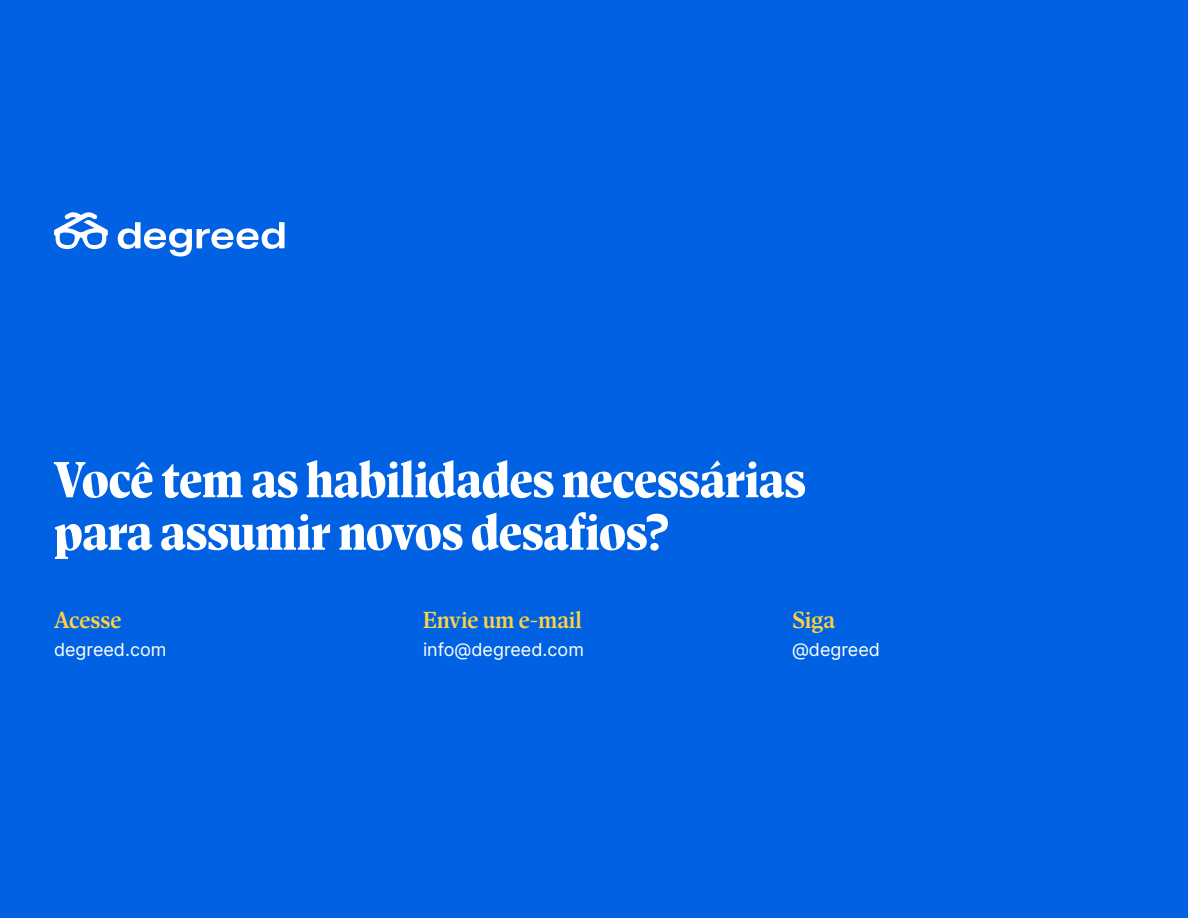
<style>
.page{position:relative;width:1188px;height:918px;background:#0062e3}
.page>*{position:absolute;margin:0;border:0;box-sizing:border-box;transform-origin:0 0}
.t1{font:800 51px/52.5px "Antonia H1";letter-spacing:-.005em;color:#fff}
.t2{font:600 23.4px "Antonia H2";color:#fed241}
.t3{font:18px "Inter";color:#fff}
</style>
<div class="page">
<svg style="left:118px;top:222px;width:167px;height:34px"></svg>
<svg style="left:54px;top:212px;width:54px;height:37px"></svg>
<p class="t1" style="left:54px;top:456px;width:753px">Você tem as habilidades necessárias para assumir novos desafios?</p>
<p class="t2" style="left:54px;top:606px;width:69px">Acesse</p>
<p class="t2" style="left:423px;top:606px;width:160px">Envie um e-mail</p>
<p class="t2" style="left:792px;top:606px;width:44px">Siga</p>
<p class="t3" style="left:423px;top:637px;width:163px">info@degreed.com</p>
<p class="t3" style="left:792px;top:637px;width:89px">@degreed</p>
<p class="t3" style="left:54px;top:637px;width:114px">degreed.com</p>
</div>
